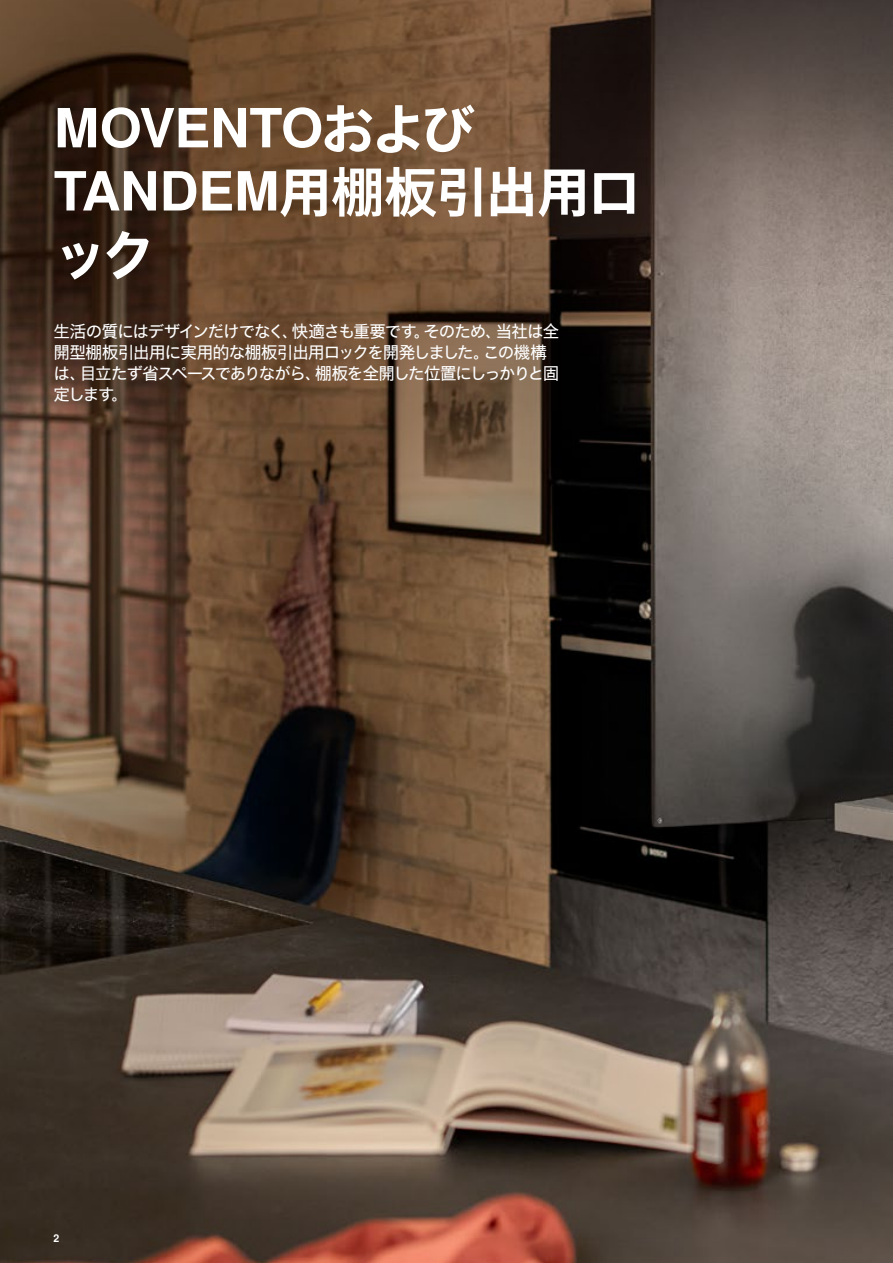
<style>
.page{position:relative;width:893px;height:1263px;background:#fff}
.page>*{position:absolute;margin:0;border:0;box-sizing:border-box;transform-origin:0 0}
._36_Head_A4_White_Bold{font:700 54px/63.2px "Nimbus Sans Global";letter-spacing:-.035em;color:#fff}
._11_Intro_White_Regular{font:16.5px/21px "Nimbus Sans Global";letter-spacing:-.065em;color:#fff}
._07_Pagenumber_Black_Bold_Left{font:700 10.5px "Nimbus Sans Global";color:#fff}
</style>
<div class="page">
<img style="left:0;top:0;width:893px;height:1263px">
<p class="_36_Head_A4_White_Bold" style="left:54px;top:97px;width:589px">MOVENTOおよび<br>TANDEM用棚板引出用ロック</p>
<p class="_11_Intro_White_Regular" style="left:54px;top:321px;width:507px">生活の質にはデザインだけでなく、快適さも重要です。そのため、当社は全開型棚板引出用に実用的な棚板引出用ロックを開発しました。この機構は、目立たず省スペースでありながら、棚板を全開した位置にしっかりと固定します。</p>
<p class="_07_Pagenumber_Black_Bold_Left" style="left:54px;top:1232px;width:7px">2</p>
</div>
